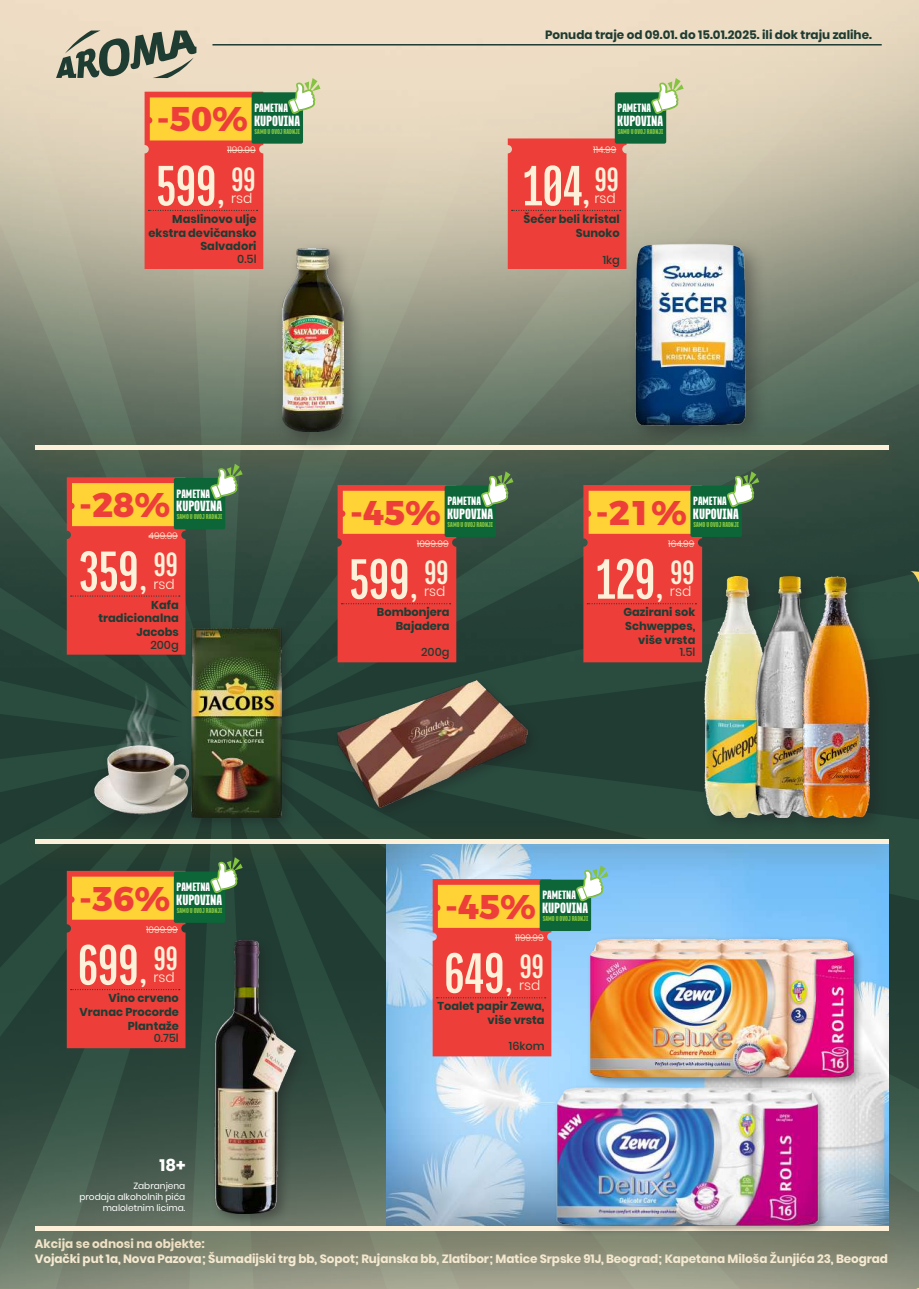
<style>
.page{position:relative;width:919px;height:1289px;background:#fff}
.page>*{position:absolute;margin:0;border:0;box-sizing:border-box;transform-origin:0 0}
.t1{font:700 61.65px "Titular";color:#fef1d9}
.t2{font:700 36.6px "Titular";color:#fef1d9}
.t3{font:800 34.2px "Montserrat";color:#ee3e3a}
.t4{font:700 16.5px "Poppins";color:#fff}
.t5{font:800 16.2px "Titular";color:#fff}
.t6{font:300 13.65px "Poppins";color:#fef1d9}
.t7{font:800 13.2px "Titular";color:#fff}
.t8{font:700 12px/14.4px "Poppins";letter-spacing:-.01em;color:#fcf0d9}
.t9{font:700 12px "Poppins";color:#1f3c32}
.t10{font:700 11.4px/13.6px "Poppins";color:#1f3c32;text-align:right}
.t11{font:500 11.4px "Poppins";color:#1f3c32}
.t12{font:300 9.15px "Poppins";color:#fef1d9}
.t13{font:9px/10.8px "Poppins";color:#fff;text-align:right}
.t14{font:800 7.8px "Titular";color:#84c440}
.s1{font-size:43.35px}
</style>
<div class="page">
<svg style="left:295px;top:773px;width:623px;height:53px;background:#25463a"></svg>
<svg style="left:263px;top:826px;width:655px;height:155px;background:#24443a"></svg>
<img style="left:263px;top:0;width:655px;height:773px">
<img style="left:263px;top:981px;width:655px;height:307px">
<hr style="left:212px;top:44px;width:669px;height:2px;background:#1f3c32">
<div style="left:13px;top:425px;width:896px;height:53px;background:#795c1e;opacity:.6"></div>
<div style="left:35px;top:445px;width:853px;height:5px;background:#fcf0d9"></div>
<div style="left:210px;top:936px;width:99px;height:291px;background:#231f20;opacity:.4"></div>
<img style="left:263px;top:940px;width:32px;height:273px">
<div style="left:334px;top:677px;width:206px;height:143px;background:#231f20;opacity:.4"></div>
<img style="left:337px;top:680px;width:190px;height:127px">
<div style="left:274px;top:241px;width:92px;height:213px;background:#231f20;opacity:.4"></div>
<img style="left:282px;top:248px;width:61px;height:183px">
<div style="left:614px;top:92px;width:52px;height:52px;background:#0c6638;border-radius:2px"></div>
<svg style="left:651px;top:78px;width:32px;height:36px"></svg>
<div style="left:507px;top:138px;width:119px;height:131px;background:#ee3e3a"></div>
<img style="left:386px;top:872px;width:502px;height:347px">
<svg style="left:432px;top:879px;width:119px;height:177px;background:#f05e3b"></svg>
<div style="left:539px;top:879px;width:52px;height:52px;background:#0c6638;border-radius:2px"></div>
<svg style="left:575px;top:872px;width:33px;height:29px"></svg>
<div style="left:13px;top:819px;width:896px;height:53px;background:#795c1e;opacity:.6"></div>
<div style="left:35px;top:839px;width:853px;height:5px;background:#fcf0d9"></div>
<div style="left:13px;top:1219px;width:896px;height:53px;background:#795c1e;opacity:.57"></div>
<div style="left:35px;top:1226px;width:853px;height:5px;background:#fcf0d9"></div>
<svg style="left:583px;top:485px;width:119px;height:177px;background:#ef5e39"></svg>
<div style="left:690px;top:485px;width:51px;height:52px;background:#0c6638;border-radius:2px"></div>
<svg style="left:726px;top:471px;width:33px;height:36px"></svg>
<svg style="left:337px;top:485px;width:119px;height:177px;background:#ef5d39"></svg>
<div style="left:444px;top:485px;width:52px;height:52px;background:#0c6638;border-radius:2px"></div>
<svg style="left:480px;top:471px;width:33px;height:36px"></svg>
<svg style="left:0;top:0;width:263px;height:1288px;background:#82725e"></svg>
<div style="left:251px;top:92px;width:52px;height:52px;background:#0c6638;border-radius:2px"></div>
<svg style="left:288px;top:78px;width:32px;height:36px"></svg>
<div style="left:699px;top:571px;width:89px;height:265px;background:#231f20;opacity:.4"></div>
<img style="left:704px;top:577px;width:46px;height:240px">
<div style="left:750px;top:571px;width:89px;height:265px;background:#231f20;opacity:.4"></div>
<img style="left:755px;top:577px;width:42px;height:240px">
<div style="left:797px;top:571px;width:90px;height:265px;background:#231f20;opacity:.4"></div>
<img style="left:802px;top:577px;width:67px;height:240px">
<div style="left:587px;top:935px;width:276px;height:152px;background:#231f20;opacity:.4"></div>
<img style="left:590px;top:938px;width:263px;height:139px">
<div style="left:554px;top:1084px;width:273px;height:151px;background:#231f20;opacity:.4"></div>
<img style="left:556px;top:1087px;width:262px;height:139px">
<div style="left:627px;top:237px;width:141px;height:211px;background:#231f20;opacity:.4"></div>
<img style="left:627px;top:240px;width:133px;height:192px">
<div style="left:187px;top:625px;width:108px;height:205px;background:#231f20;opacity:.4"></div>
<img style="left:191px;top:629px;width:91px;height:188px">
<p class="t7" style="left:254px;top:101px;width:35px">PAMETNA</p>
<h3 class="t5" style="left:254px;top:112px;width:47px">KUPOVINA</h3>
<p class="t14" style="left:254px;top:127px;width:47px">SAMO U OVOJ RADNJI</p>
<h3 class="t3" style="left:157px;top:91px;width:93px">-50%</h3>
<p class="t12" style="left:227px;top:145px;width:30px">1199.99</p>
<h1 class="t1" style="left:156px;top:155px;width:69px">599<span class="s1">,</span></h1>
<h2 class="t2" style="left:231px;top:161px;width:26px">99</h2>
<p class="t10" style="left:148px;top:212px;width:110px">Maslinovo ulje ekstra devičansko<br>Salvadori</p>
<p class="t11" style="left:237px;top:252px;width:21px">0.5l</p>
<p class="t6" style="left:231px;top:190px;width:23px">rsd</p>
<p class="t9" style="left:545px;top:28px;width:328px">Ponuda traje od 09.01. do 15.01.2025. ili dok traju zalihe.</p>
<p class="t7" style="left:617px;top:101px;width:35px">PAMETNA</p>
<h3 class="t5" style="left:617px;top:112px;width:47px">KUPOVINA</h3>
<p class="t14" style="left:617px;top:127px;width:47px">SAMO U OVOJ RADNJI</p>
<p class="t12" style="left:593px;top:144px;width:25px">114.99</p>
<h1 class="t1" style="left:523px;top:155px;width:68px">104<span class="s1">,</span></h1>
<h2 class="t2" style="left:594px;top:161px;width:26px">99</h2>
<p class="t10" style="left:523px;top:212px;width:98px">Šećer beli kristal<br>Sunoko</p>
<p class="t11" style="left:602px;top:253px;width:18px">1kg</p>
<p class="t6" style="left:594px;top:190px;width:23px">rsd</p>
<p class="t7" style="left:176px;top:486px;width:35px">PAMETNA</p>
<h3 class="t5" style="left:176px;top:497px;width:47px">KUPOVINA</h3>
<p class="t14" style="left:177px;top:512px;width:47px">SAMO U OVOJ RADNJI</p>
<h3 class="t3" style="left:79px;top:476px;width:93px">-28%</h3>
<p class="t12" style="left:149px;top:530px;width:31px">499.99</p>
<h1 class="t1" style="left:79px;top:540px;width:69px">359<span class="s1">,</span></h1>
<h2 class="t2" style="left:154px;top:546px;width:26px">99</h2>
<p class="t10" style="left:98px;top:598px;width:82px">Kafa tradicionalna<br>Jacobs</p>
<p class="t11" style="left:150px;top:638px;width:30px">200g</p>
<p class="t6" style="left:153px;top:576px;width:23px">rsd</p>
<p class="t7" style="left:447px;top:494px;width:35px">PAMETNA</p>
<h3 class="t5" style="left:447px;top:505px;width:47px">KUPOVINA</h3>
<p class="t14" style="left:447px;top:520px;width:47px">SAMO U OVOJ RADNJI</p>
<h3 class="t3" style="left:350px;top:484px;width:93px">-45%</h3>
<p class="t12" style="left:417px;top:538px;width:33px">1099.99</p>
<h1 class="t1" style="left:349px;top:548px;width:69px">599<span class="s1">,</span></h1>
<h2 class="t2" style="left:424px;top:554px;width:26px">99</h2>
<p class="t10" style="left:377px;top:605px;width:74px">Bombonjera<br>Bajadera</p>
<p class="t11" style="left:421px;top:645px;width:30px">200g</p>
<p class="t6" style="left:424px;top:583px;width:23px">rsd</p>
<p class="t7" style="left:693px;top:494px;width:35px">PAMETNA</p>
<h3 class="t5" style="left:692px;top:505px;width:47px">KUPOVINA</h3>
<h3 class="t3" style="left:595px;top:484px;width:93px">-21%</h3>
<p class="t12" style="left:668px;top:538px;width:28px">164.99</p>
<h1 class="t1" style="left:596px;top:548px;width:68px">129<span class="s1">,</span></h1>
<p class="t14" style="left:693px;top:520px;width:47px">SAMO U OVOJ RADNJI</p>
<h2 class="t2" style="left:670px;top:554px;width:26px">99</h2>
<p class="t10" style="left:623px;top:605px;width:73px">Gazirani sok<br>Schweppes, više vrsta</p>
<p class="t11" style="left:679px;top:645px;width:17px">1.5l</p>
<p class="t6" style="left:670px;top:583px;width:23px">rsd</p>
<p class="t7" style="left:176px;top:880px;width:35px">PAMETNA</p>
<h3 class="t5" style="left:176px;top:890px;width:47px">KUPOVINA</h3>
<p class="t14" style="left:177px;top:906px;width:47px">SAMO U OVOJ RADNJI</p>
<h3 class="t3" style="left:79px;top:870px;width:93px">-36%</h3>
<p class="t12" style="left:146px;top:924px;width:33px">1099.99</p>
<h1 class="t1" style="left:78px;top:934px;width:70px">699<span class="s1">,</span></h1>
<h2 class="t2" style="left:154px;top:940px;width:26px">99</h2>
<p class="t10" style="left:80px;top:991px;width:101px">Vino crveno<br>Vranac Procorde<br>Plantaže</p>
<p class="t11" style="left:154px;top:1031px;width:27px">0.75l</p>
<p class="t6" style="left:153px;top:969px;width:23px">rsd</p>
<h3 class="t4" style="left:159px;top:1155px;width:27px">18+</h3>
<p class="t13" style="left:79px;top:1180px;width:107px">Zabranjena<br>prodaja alkoholnih pića maloletnim licima.</p>
<p class="t7" style="left:542px;top:888px;width:35px">PAMETNA</p>
<h3 class="t5" style="left:542px;top:899px;width:47px">KUPOVINA</h3>
<p class="t14" style="left:542px;top:914px;width:47px">SAMO U OVOJ RADNJI</p>
<h3 class="t3" style="left:445px;top:878px;width:93px">-45%</h3>
<p class="t12" style="left:515px;top:932px;width:30px">1199.99</p>
<h1 class="t1" style="left:444px;top:942px;width:69px">649<span class="s1">,</span></h1>
<h2 class="t2" style="left:519px;top:948px;width:26px">99</h2>
<p class="t10" style="left:437px;top:999px;width:109px">Toalet papir Zewa, više vrsta</p>
<p class="t11" style="left:509px;top:1039px;width:37px">16kom</p>
<p class="t6" style="left:519px;top:977px;width:23px">rsd</p>
<p class="t8" style="left:35px;top:1236px;width:854px">Akcija se odnosi na objekte:<br>Vojački put 1a, Nova Pazova; Šumadijski trg bb, Sopot; Rujanska bb, Zlatibor; Matice Srpske 91J, Beograd; Kapetana Miloša Žunjića 23, Beograd</p>
</div>
